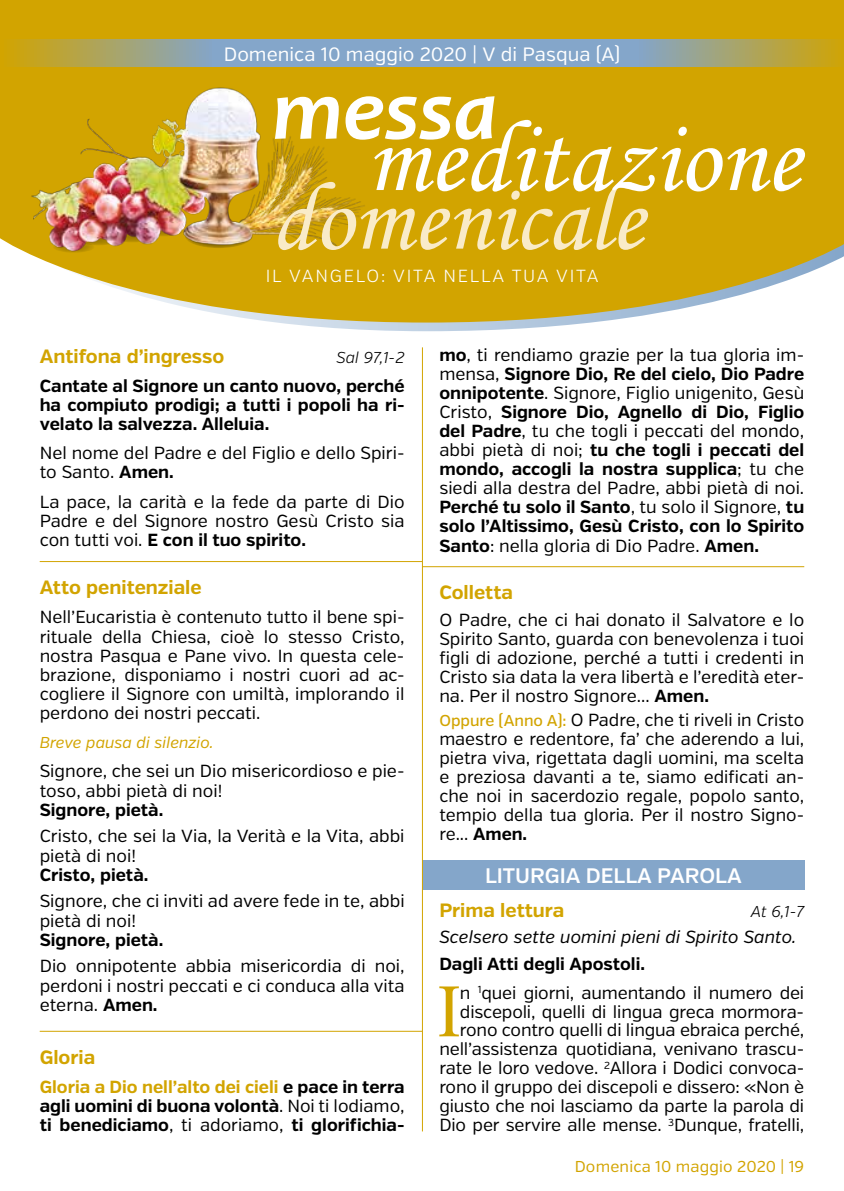
<style>
.page{position:relative;width:844px;height:1191px;background:#fff}
.page>*{position:absolute;margin:0;border:0;box-sizing:border-box;transform-origin:0 0}
.t1{font:italic 700 86.8px "Candara";color:#fff}
.t2{font:71.58px "Sabon";color:#d2a400}
.t3{font:600 21px "Verb";color:#fff}
.t4{font:700 19.25px "Verb";color:#d2a400}
.t5{font:19.25px "Verb";color:#fff}
.t6{font:17.5px/19.1px "Verb";color:#000;text-align:justify}
.t7{font:700 17.5px/19.1px "Verb";color:#000;text-align:justify}
.t8{font:italic 17.5px "Verb";color:#000}
.t9{font:300 17.5px "Verb";letter-spacing:.1em;color:#fff}
.t10{font:15.75px "Verb";letter-spacing:.01em;color:#d2a400}
.t11{font:italic 15.75px "Verb";color:#d2a400}
.t12{font:italic 300 15.75px "Verb";letter-spacing:-.005em;color:#000}
.s1{font-weight:700}
.s2{color:#d2a400}
.s3{font-weight:400}
.s4{font-weight:500;font-size:15.75px;color:#d2a400}
</style>
<div class="page">
<hr style="left:40px;top:561px;width:382px;height:1px;background:#d2a400">
<hr style="left:40px;top:1030px;width:382px;height:1px;background:#d2a400">
<hr style="left:422px;top:566px;width:382px;height:1px;background:#d2a400">
<div style="left:422px;top:860px;width:382px;height:30px;background:#84a6ca"></div>
<hr style="left:422px;top:347px;width:1px;height:784px;background:#d2a400">
<svg style="left:274px;top:322px;width:321px;height:9px"></svg>
<svg style="left:0;top:0;width:843px;height:322px;background:#d5af26"></svg>
<img style="left:7px;top:82px;width:367px;height:184px">
<svg style="left:278px;top:120px;width:526px;height:130px;background:#d9b32d"></svg>
<svg style="left:0;top:40px;width:843px;height:27px;background:#96a597"></svg>
<p class="t5" style="left:224px;top:43px;width:398px">Domenica 10 maggio 2020 | V di Pasqua (A)</p>
<h1 class="t1" style="left:272px;top:56px;width:227px">messa</h1>
<p class="t9" style="left:265px;top:265px;width:334px">IL VANGELO: VITA NELLA TUA VITA</p>
<p class="t4" style="left:40px;top:344px;width:186px">Antifona d’ingresso</p>
<p class="t12" style="left:336px;top:348px;width:70px">Sal 97,1-2</p>
<p class="t7" style="left:40px;top:376px;width:366px">Cantate al Signore un canto nuovo, perché ha compiuto prodigi; a tutti i popoli ha ri&shy;velato la salvezza. Alleluia.</p>
<p class="t6" style="left:40px;top:444px;width:366px">Nel nome del Padre e del Figlio e dello Spiri&shy;to Santo. <span class="s1">Amen.</span></p>
<p class="t6" style="left:40px;top:492px;width:366px">La pace, la carità e la fede da parte di Dio Padre e del Signore nostro Gesù Cristo sia con tutti voi. <span class="s1">E con il tuo spirito.</span></p>
<p class="t4" style="left:40px;top:576px;width:163px">Atto penitenziale</p>
<p class="t6" style="left:40px;top:608px;width:366px">Nell’Eucaristia è contenuto tutto il bene spi&shy;rituale della Chiesa, cioè lo stesso Cristo, nostra Pasqua e Pane vivo. In questa cele&shy;brazione, disponiamo i nostri cuori ad ac&shy;cogliere il Signore con umiltà, implorando il perdono dei nostri peccati.</p>
<p class="t11" style="left:40px;top:733px;width:175px">Breve pausa di silenzio.</p>
<p class="t6" style="left:40px;top:762px;width:366px">Signore, che sei un Dio misericordioso e pie&shy;toso, abbi pietà di noi!</p>
<p class="t7" style="left:40px;top:800px;width:125px">Signore, pietà.</p>
<p class="t6" style="left:40px;top:827px;width:366px">Cristo, che sei la Via, la Verità e la Vita, abbi pietà di noi!</p>
<p class="t7" style="left:40px;top:865px;width:110px">Cristo, pietà.</p>
<p class="t6" style="left:40px;top:892px;width:366px">Signore, che ci inviti ad avere fede in te, abbi pietà di noi!</p>
<p class="t7" style="left:40px;top:930px;width:125px">Signore, pietà.</p>
<p class="t6" style="left:40px;top:957px;width:366px">Dio onnipotente abbia misericordia di noi, perdoni i nostri peccati e ci conduca alla vita eterna. <span class="s1">Amen.</span></p>
<p class="t4" style="left:40px;top:1045px;width:57px">Gloria</p>
<p class="t7" style="left:40px;top:1077px;width:366px"><span class="s2">Gloria a Dio nell’alto dei cieli</span> e pace in terra agli uomini di buona volontà<span class="s3">. Noi ti lodiamo, </span>ti benediciamo<span class="s3">, ti adoriamo,</span> ti glorifichia-</p>
<p class="t6" style="left:439px;top:346px;width:366px"><span class="s1">mo</span>, ti rendiamo grazie per la tua gloria im&shy;mensa, <span class="s1">Signore Dio, Re del cielo, Dio Padre onnipotente</span>. Signore, Figlio unigenito, Gesù Cristo, <span class="s1">Signore Dio, Agnello di Dio, Figlio del Padre</span>, tu che togli i peccati del mondo, abbi pietà di noi; <span class="s1">tu che togli i peccati del mondo, accogli la nostra supplica</span>; tu che siedi alla destra del Padre, abbi pietà di noi.<br><span class="s1">Perché tu solo il Santo</span>, tu solo il Signore, <span class="s1">tu solo l’Altissimo, Gesù Cristo, con lo Spirito Santo</span>: nella gloria di Dio Padre. <span class="s1">Amen.</span></p>
<p class="t4" style="left:439px;top:581px;width:75px">Colletta</p>
<p class="t6" style="left:439px;top:610px;width:366px">O Padre, che ci hai donato il Salvatore e lo Spirito Santo, guarda con benevolenza i tuoi figli di adozione, perché a tutti i credenti in Cristo sia data la vera libertà e l’eredità eter&shy;na. Per il nostro Signore... <span class="s1">Amen.</span></p>
<p class="t6" style="left:439px;top:710px;width:366px"><span class="s4">Oppure (Anno A):</span> O Padre, che ti riveli in Cristo maestro e redentore, fa’ che aderendo a lui, pietra viva, rigettata dagli uomini, ma scelta e preziosa davanti a te, siamo edificati an&shy;che noi in sacerdozio regale, popolo santo, tempio della tua gloria. Per il nostro Signo&shy;re... <span class="s1">Amen.</span></p>
<p class="t3" style="left:485px;top:863px;width:258px">LITURGIA DELLA PAROLA</p>
<p class="t4" style="left:439px;top:898px;width:126px">Prima lettura</p>
<p class="t12" style="left:750px;top:902px;width:55px">At 6,1-7</p>
<p class="t8" style="left:439px;top:926px;width:358px">Scelsero sette uomini pieni di Spirito Santo.</p>
<p class="t7" style="left:439px;top:954px;width:207px">Dagli Atti degli Apostoli.</p>
<h2 class="t2" style="left:437px;top:968px;width:25px">I</h2>
<p class="t6" style="left:439px;top:983px;width:366px;text-align:right">n <sup>1</sup>quei giorni, aumentando il numero dei discepoli, quelli di lingua greca mormora&shy;rono contro quelli di lingua ebraica perché, nell’assistenza quotidiana, venivano trascu&shy;rate le loro vedove. <sup>2</sup>Allora i Dodici convoca&shy;rono il gruppo dei discepoli e dissero: «Non è giusto che noi lasciamo da parte la parola di Dio per servire alle mense. <sup>3</sup>Dunque, fratelli,</p>
<p class="t10" style="left:574px;top:1157px;width:231px">Domenica 10 maggio 2020 | 19</p>
</div>
